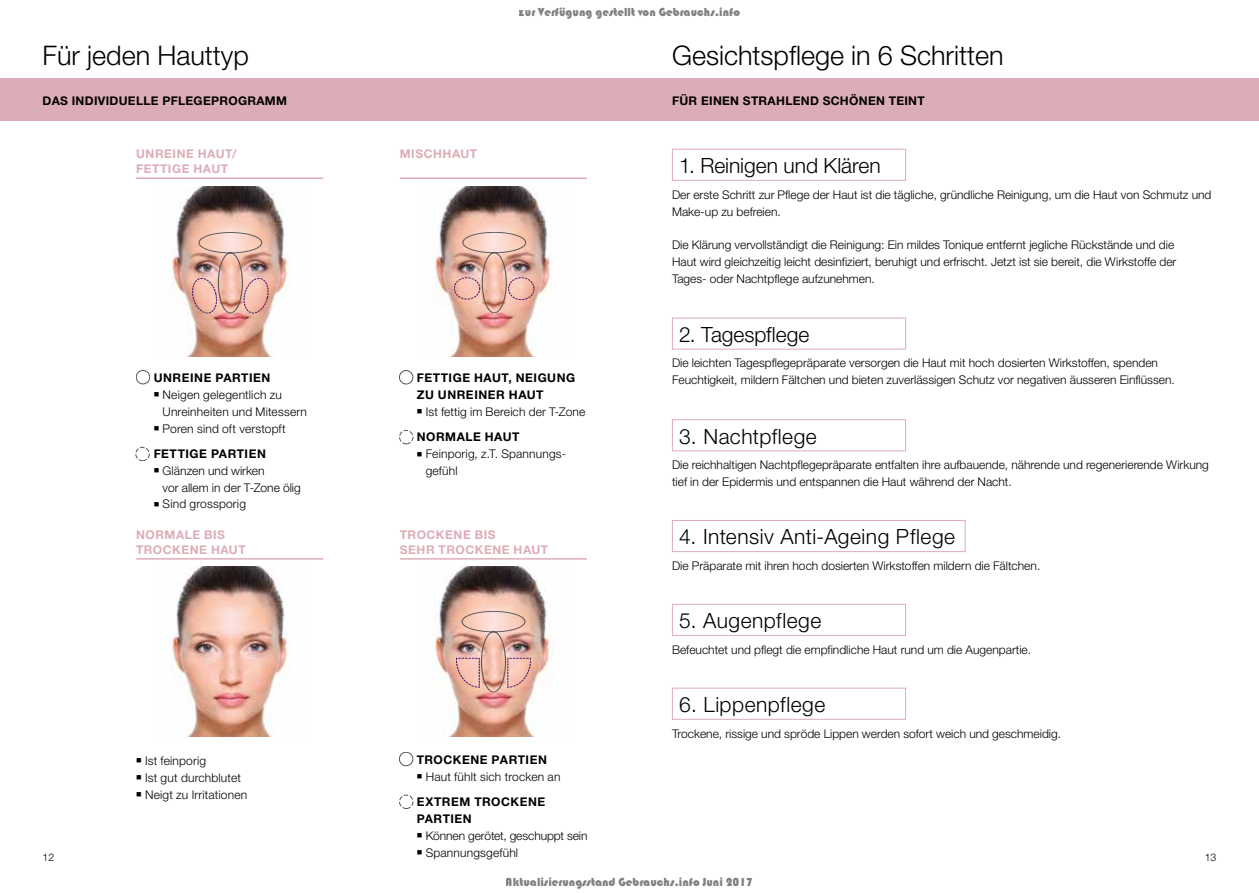
<style>
.page{position:relative;width:1259px;height:893px;background:#fff}
.page>*{position:absolute;margin:0;border:0;box-sizing:border-box;transform-origin:0 0}
.t1{font:300 27px "Helvetica Neue";color:#000}
.t2{font:300 21px "Helvetica Neue";letter-spacing:.02em;color:#000}
.t3{font:300 21px "Helvetica Neue";color:#000}
.t4{font:300 12px/16.8px "Helvetica Neue";color:#000}
.t5{font:700 12px/15px "Helvetica Neue";letter-spacing:.045em;color:#ddadb7}
.t6{font:700 12px "Helvetica Neue";letter-spacing:.025em;color:#000}
.t7{font:12px "Bauhaus 93";color:rgb(0 0 0/.5)}
.t8{font:700 12px/16.8px "Helvetica Neue";letter-spacing:.045em;color:#000}
.t9{font:300 10.5px "Helvetica Neue";color:#000}
.s1{font-weight:700}
</style>
<div class="page">
<div style="left:672px;top:149px;width:234px;height:32px;border:1px solid #ddadb7"></div>
<div style="left:672px;top:318px;width:234px;height:31px;border:1px solid #ddadb7"></div>
<div style="left:672px;top:419px;width:234px;height:32px;border:1px solid #ddadb7"></div>
<div style="left:672px;top:520px;width:293px;height:32px;border:1px solid #ddadb7"></div>
<div style="left:672px;top:604px;width:234px;height:32px;border:1px solid #ddadb7"></div>
<div style="left:672px;top:688px;width:234px;height:32px;border:1px solid #ddadb7"></div>
<div style="left:136px;top:370px;width:14px;height:14px;border:1px solid #565655;border-radius:50%"></div>
<div style="left:136px;top:447px;width:13px;height:14px;border:1px dashed #565655;border-radius:50%"></div>
<div style="left:399px;top:370px;width:14px;height:14px;border:1px solid #565655;border-radius:50%"></div>
<div style="left:399px;top:430px;width:14px;height:14px;border:1px dashed #565655;border-radius:50%"></div>
<div style="left:399px;top:752px;width:14px;height:14px;border:1px solid #565655;border-radius:50%"></div>
<div style="left:399px;top:795px;width:14px;height:14px;border:1px dashed #565655;border-radius:50%"></div>
<hr style="left:136px;top:177px;width:187px;height:2px;background:#ddadb7">
<hr style="left:136px;top:558px;width:187px;height:2px;background:#ddadb7">
<hr style="left:400px;top:177px;width:187px;height:2px;background:#ddadb7">
<hr style="left:400px;top:558px;width:187px;height:2px;background:#ddadb7">
<div style="left:0;top:78px;width:629px;height:43px;background:#ddadb7"></div>
<div style="left:629px;top:78px;width:630px;height:43px;background:#ddadb7"></div>
<img style="left:171px;top:186px;width:120px;height:170px">
<img style="left:192px;top:232px;width:76px;height:81px">
<img style="left:171px;top:566px;width:120px;height:170px">
<img style="left:434px;top:186px;width:120px;height:170px">
<img style="left:454px;top:232px;width:80px;height:81px">
<img style="left:433px;top:567px;width:122px;height:170px">
<img style="left:456px;top:611px;width:75px;height:81px">
<p class="t7" style="left:519px;top:6px;width:223px">zur Verfügung gestellt von Gebrauchs.info</p>
<h1 class="t1" style="left:43px;top:39px;width:208px">Für jeden Hauttyp</h1>
<h1 class="t1" style="left:672px;top:39px;width:333px">Gesichtspflege in 6 Schritten</h1>
<p class="t6" style="left:43px;top:94px;width:246px">DAS INDIVIDUELLE PFLEGEPROGRAMM</p>
<p class="t6" style="left:672px;top:94px;width:254px">FÜR EINEN STRAHLEND SCHÖNEN TEINT</p>
<p class="t5" style="left:136px;top:146px;width:102px">UNREINE HAUT/<br>FETTIGE HAUT</p>
<p class="t5" style="left:400px;top:146px;width:79px">MISCHHAUT</p>
<h2 class="t3" style="left:679px;top:153px;width:203px">1. Reinigen und Klären</h2>
<p class="t4" style="left:672px;top:186px;width:541px">Der erste Schritt zur Pflege der Haut ist die tägliche, gründliche Reinigung, um die Haut von Schmutz und<br>Make-up zu befreien.</p>
<p class="t4" style="left:672px;top:236px;width:506px">Die Klärung vervollständigt die Reinigung: Ein mildes Tonique entfernt jegliche Rückstände und die<br>Haut wird gleichzeitig leicht desinfiziert, beruhigt und erfrischt. Jetzt ist sie bereit, die Wirkstoffe der<br>Tages- oder Nachtpflege aufzunehmen.</p>
<h2 class="t3" style="left:679px;top:321px;width:132px">2. Tagespflege</h2>
<p class="t8" style="left:154px;top:369px;width:118px">UNREINE PARTIEN</p>
<p class="t4" style="left:163px;top:386px;width:146px;text-indent:-9px">■ Neigen gelegentlich zu<br>Unreinheiten und Mitessern</p>
<p class="t4" style="left:154px;top:415px;width:134px;line-height:25.3px">■ Poren sind oft verstopft<br><span class="s1">FETTIGE PARTIEN</span></p>
<p class="t4" style="left:163px;top:462px;width:140px;text-indent:-9px">■ Glänzen und wirken<br>vor allem in der T-Zone ölig</p>
<p class="t4" style="left:154px;top:496px;width:94px">■ Sind grossporig</p>
<p class="t8" style="left:417px;top:369px;width:160px">FETTIGE HAUT, NEIGUNG<br>ZU UNREINER HAUT</p>
<p class="t4" style="left:417px;top:399px;width:170px;line-height:25.3px">■ Ist fettig im Bereich der T-Zone<br><span class="s1">NORMALE HAUT</span></p>
<p class="t4" style="left:426px;top:445px;width:141px;text-indent:-9px">■ Feinporig, z.T. Spannungs&shy;gefühl</p>
<p class="t4" style="left:672px;top:354px;width:504px">Die leichten Tagespflegepräparate versorgen die Haut mit hoch dosierten Wirkstoffen, spenden<br>Feuchtigkeit, mildern Fältchen und bieten zuverlässigen Schutz vor negativen äusseren Einflüssen.</p>
<h2 class="t2" style="left:679px;top:423px;width:139px">3. Nachtpflege</h2>
<p class="t4" style="left:672px;top:456px;width:538px">Die reichhaltigen Nachtpflegepräparate entfalten ihre aufbauende, nährende und regenerierende Wirkung tief in der Epidermis und entspannen die Haut während der Nacht.</p>
<p class="t5" style="left:136px;top:527px;width:111px">NORMALE BIS<br>TROCKENE HAUT</p>
<p class="t5" style="left:400px;top:527px;width:150px">TROCKENE BIS<br>SEHR TROCKENE HAUT</p>
<h2 class="t2" style="left:679px;top:524px;width:277px">4. Intensiv Anti-Ageing Pflege</h2>
<p class="t4" style="left:672px;top:557px;width:370px">Die Präparate mit ihren hoch dosierten Wirkstoffen mildern die Fältchen.</p>
<h2 class="t2" style="left:679px;top:608px;width:144px">5. Augenpflege</h2>
<p class="t4" style="left:672px;top:641px;width:361px">Befeuchtet und pflegt die empfindliche Haut rund um die Augenpartie.</p>
<h2 class="t2" style="left:679px;top:692px;width:148px">6. Lippenpflege</h2>
<p class="t4" style="left:672px;top:725px;width:391px">Trockene, rissige und spröde Lippen werden sofort weich und geschmeidig.</p>
<p class="t6" style="left:417px;top:752px;width:132px">TROCKENE PARTIEN</p>
<p class="t4" style="left:417px;top:763px;width:145px;line-height:25.3px">■ Haut fühlt sich trocken an<br><span class="s1">EXTREM TROCKENE</span></p>
<p class="t6" style="left:417px;top:811px;width:57px">PARTIEN</p>
<p class="t4" style="left:417px;top:827px;width:172px">■ Können gerötet, geschuppt sein</p>
<p class="t4" style="left:417px;top:844px;width:103px">■ Spannungsgefühl</p>
<p class="t4" style="left:136px;top:752px;width:72px">■ Ist feinporig</p>
<p class="t4" style="left:136px;top:769px;width:106px">■ Ist gut durchblutet</p>
<p class="t4" style="left:136px;top:786px;width:113px">■ Neigt zu Irritationen</p>
<p class="t9" style="left:43px;top:851px;width:13px">12</p>
<p class="t9" style="left:1204px;top:851px;width:13px">13</p>
<p class="t7" style="left:506px;top:875px;width:249px">Aktualisierungsstand Gebrauchs.info Juni 2017</p>
</div>
